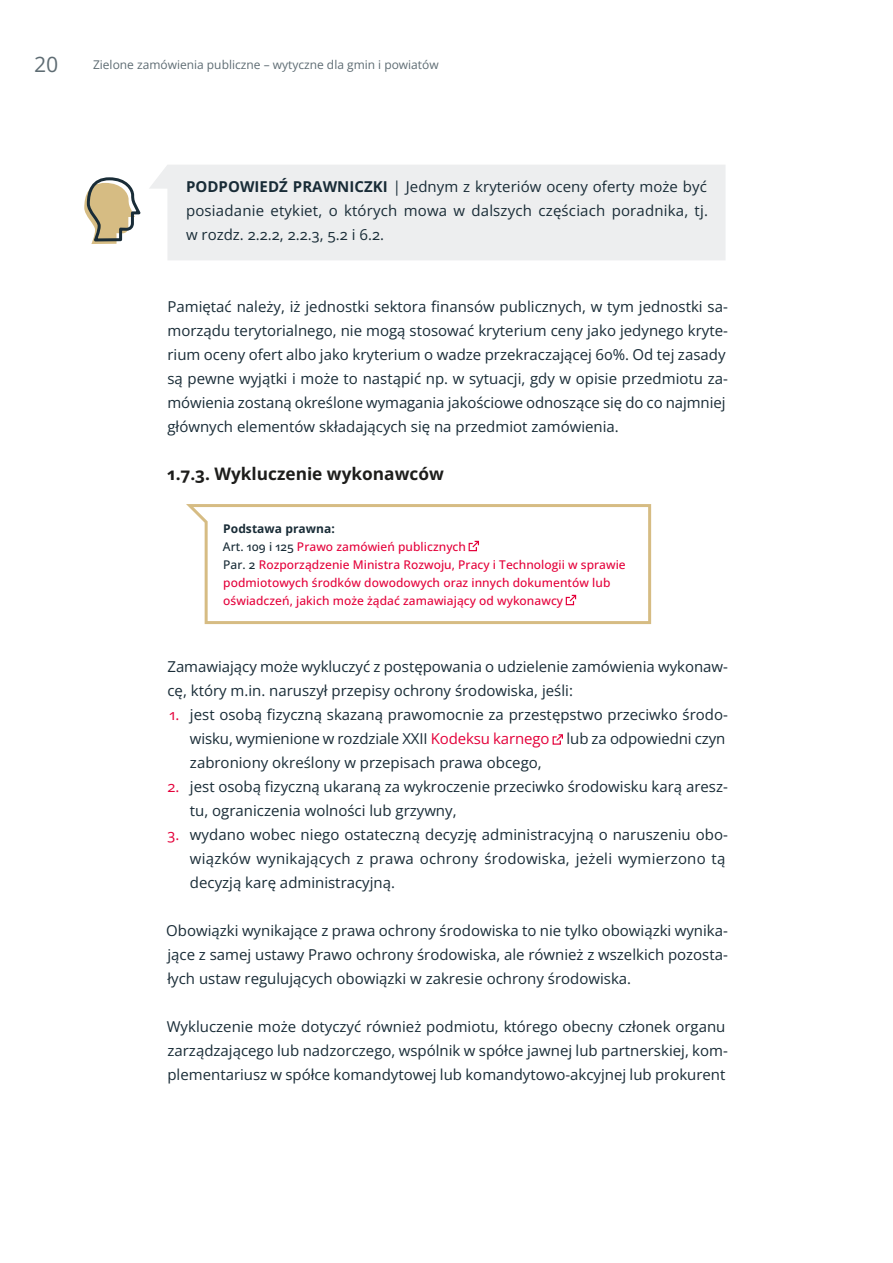
<style>
.page{position:relative;width:893px;height:1263px;background:#fff}
.page>*{position:absolute;margin:0;border:0;box-sizing:border-box;transform-origin:0 0}
.t1{font:21px "Open Sans";color:#5e6c73}
.t2{font:700 17.25px "Open Sans";color:#1d1d1b}
.t3{font:15px/24px "Open Sans";color:#192c37}
.t4{font:500 12px/18px "Open Sans";letter-spacing:.005em;color:#e4003a}
.t5{font:12px "Open Sans";color:#5e6c73}
.s1{font-weight:700}
.s2{font-weight:700;color:#192c37}
.s3{color:#192c37}
.s4{color:#e4003a}
</style>
<div class="page">
<div style="left:149px;top:165px;width:576px;height:95px;background:#edeeef"></div>
<svg style="left:552px;top:734px;width:11px;height:11px"></svg>
<svg style="left:186px;top:504px;width:465px;height:120px"></svg>
<svg style="left:84px;top:177px;width:57px;height:67px"></svg>
<h1 class="t1" style="left:35px;top:50px;width:25px">20</h1>
<p class="t5" style="left:93px;top:56px;width:347px">Zielone zamówienia publiczne – wytyczne dla gmin i powiatów</p>
<p class="t3" style="left:186px;top:174px;width:523px;text-align:justify"><span class="s1">PODPOWIEDŹ PRAWNICZKI</span> | Jednym z kryteriów oceny oferty może być posiadanie etykiet, o których mowa w dalszych częściach poradnika, tj. w rozdz. 2.2.2, 2.2.3, 5.2 i 6.2.</p>
<p class="t3" style="left:167px;top:294px;width:562px">Pamiętać należy, iż jednostki sektora finansów publicznych, w tym jednostki sa&shy;morządu terytorialnego, nie mogą stosować kryterium ceny jako jedynego kryte&shy;rium oceny ofert albo jako kryterium o wadze przekraczającej 60%. Od tej zasady są pewne wyjątki i może to nastąpić np. w sytuacji, gdy w opisie przedmiotu za&shy;mówienia zostaną określone wymagania jakościowe odnoszące się do co najmniej głównych elementów składających się na przedmiot zamówienia.</p>
<p class="t2" style="left:167px;top:462px;width:278px">1.7.3. Wykluczenie wykonawców</p>
<p class="t4" style="left:223px;top:519px;width:404px"><span class="s2">Podstawa prawna:<br></span><span class="s3">Art. 109 i 125</span> Prawo zamówień publicznych<br><span class="s3">Par. 2</span> Rozporządzenie Ministra Rozwoju, Pracy i Technologii w sprawie podmiotowych środków dowodowych oraz innych dokumentów lub oświadczeń, jakich może żądać zamawiający od wykonawcy</p>
<p class="t3" style="left:167px;top:654px;width:562px">Zamawiający może wykluczyć z postępowania o udzielenie zamówienia wykonaw&shy;cę, który m.in. naruszył przepisy ochrony środowiska, jeśli:</p>
<p class="t3" style="left:190px;top:702px;width:539px;text-indent:-20px"><span class="s4">1.</span> jest osobą fizyczną skazaną prawomocnie za przestępstwo przeciwko środo&shy;wisku, wymienione w rozdziale XXII <span class="s4">Kodeksu karnego</span> lub za odpowiedni czyn zabroniony określony w przepisach prawa obcego,</p>
<p class="t3" style="left:190px;top:774px;width:539px;text-indent:-22px"><span class="s4">2.</span> jest osobą fizyczną ukaraną za wykroczenie przeciwko środowisku karą aresz&shy;tu, ograniczenia wolności lub grzywny,</p>
<p class="t3" style="left:190px;top:822px;width:539px;text-indent:-22px"><span class="s4">3.</span> wydano wobec niego ostateczną decyzję administracyjną o naruszeniu obo&shy;wiązków wynikających z prawa ochrony środowiska, jeżeli wymierzono tą decyzją karę administracyjną.</p>
<p class="t3" style="left:166px;top:918px;width:563px;text-align:justify">Obowiązki wynikające z prawa ochrony środowiska to nie tylko obowiązki wynika&shy;jące z samej ustawy Prawo ochrony środowiska, ale również z wszelkich pozosta&shy;łych ustaw regulujących obowiązki w zakresie ochrony środowiska.</p>
<p class="t3" style="left:167px;top:1014px;width:563px">Wykluczenie może dotyczyć również podmiotu, którego obecny członek organu zarządzającego lub nadzorczego, wspólnik w spółce jawnej lub partnerskiej, kom&shy;plementariusz w spółce komandytowej lub komandytowo-akcyjnej lub prokurent</p>
</div>
